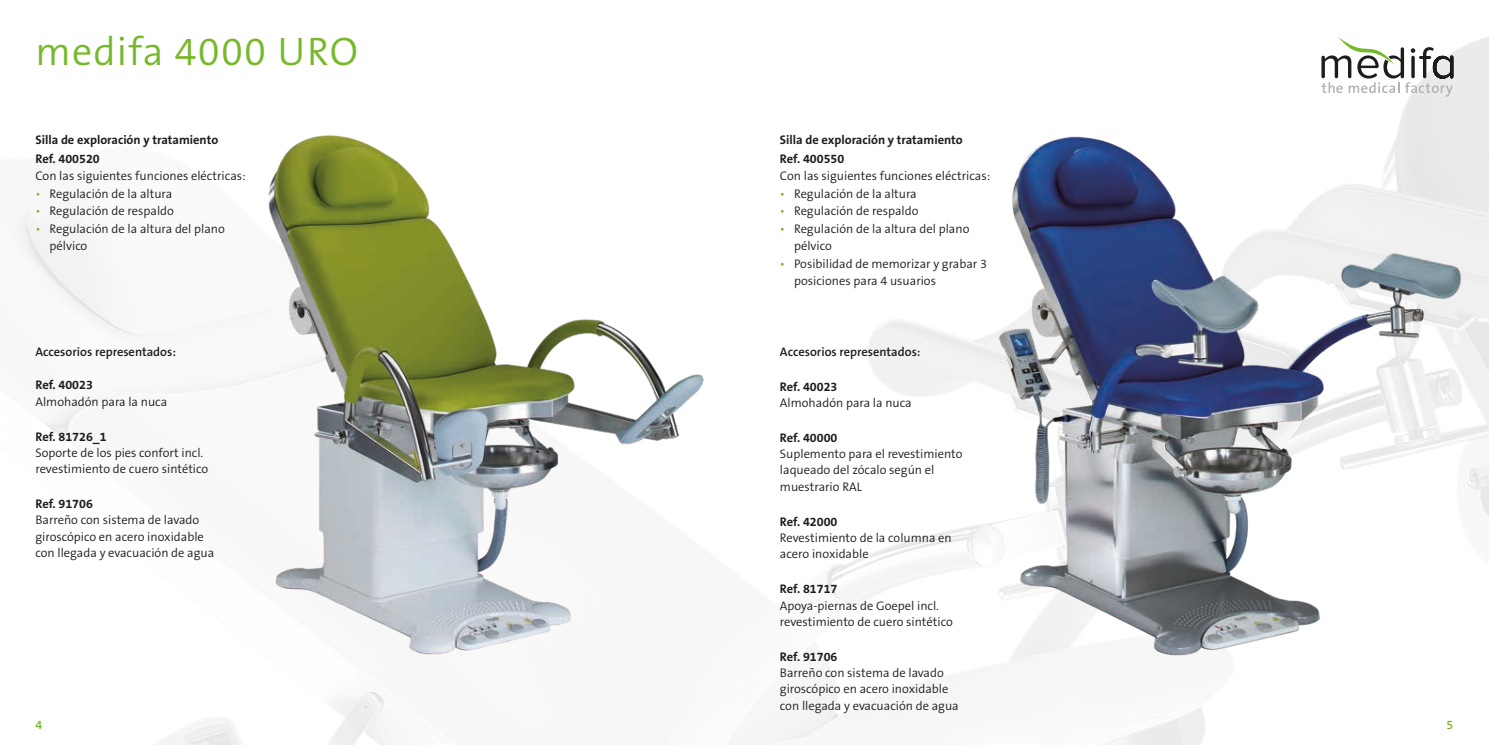
<style>
.page{position:relative;width:1489px;height:745px;background:#fff}
.page>*{position:absolute;margin:0;border:0;box-sizing:border-box;transform-origin:0 0}
.t1{font:300 40px "The Sans B W4";letter-spacing:.03em;color:#76b82a}
.t2{font:300 12.5px/16.2px "The Sans B W4";color:#1d1d1b}
.t3{font:700 12.5px/18.8px "The Sans B W7";color:#1d1d1b}
.t4{font:600 12.5px "The Sans B W6";color:#1d1d1b}
.t5{font:600 12.5px "The Sans B W6";color:#76b82a}
.s1{color:#76b82a}
</style>
<div class="page">
<img style="left:18px;top:37px;width:1470px;height:707px">
<img style="left:266px;top:135px;width:466px;height:528px">
<img style="left:997px;top:128px;width:468px;height:535px">
<svg style="left:1321px;top:37px;width:132px;height:60px"></svg>
<h1 class="t1" style="left:35px;top:26px;width:324px">medifa 4000 URO</h1>
<p class="t3" style="left:35px;top:130px;width:184px">Silla de exploración y tratamiento<br>Ref. 400520</p>
<p class="t2" style="left:35px;top:168px;width:212px">Con las siguientes funciones eléctricas:</p>
<p class="t2" style="left:35px;top:185px;width:138px"><span class="s1">•</span> Regulación de la altura</p>
<p class="t2" style="left:35px;top:203px;width:140px"><span class="s1">•</span> Regulación de respaldo</p>
<p class="t2" style="left:50px;top:220px;width:177px;line-height:17.5px;text-indent:-14px"><span class="s1">•</span> Regulación de la altura del plano pélvico</p>
<p class="t4" style="left:35px;top:343px;width:142px">Accesorios representados:</p>
<p class="t3" style="left:35px;top:375px;width:59px">Ref. 40023</p>
<p class="t2" style="left:35px;top:393px;width:133px">Almohadón para la nuca</p>
<p class="t3" style="left:35px;top:427px;width:73px">Ref. 81726_1</p>
<p class="t2" style="left:35px;top:444px;width:174px">Soporte de los pies confort incl. revestimiento de cuero sintético</p>
<p class="t3" style="left:35px;top:494px;width:59px">Ref. 91706</p>
<p class="t2" style="left:35px;top:512px;width:180px">Barreño con sistema de lavado giroscópico en acero inoxidable con llegada y evacuación de agua</p>
<p class="t3" style="left:780px;top:130px;width:184px">Silla de exploración y tratamiento<br>Ref. 400550</p>
<p class="t2" style="left:780px;top:168px;width:212px">Con las siguientes funciones eléctricas:</p>
<p class="t2" style="left:780px;top:185px;width:138px"><span class="s1">•</span> Regulación de la altura</p>
<p class="t2" style="left:780px;top:203px;width:140px"><span class="s1">•</span> Regulación de respaldo</p>
<p class="t2" style="left:794px;top:220px;width:177px;line-height:17.5px;text-indent:-14px"><span class="s1">•</span> Regulación de la altura del plano pélvico</p>
<p class="t2" style="left:794px;top:255px;width:194px;line-height:17.5px;text-indent:-14px"><span class="s1">•</span> Posibilidad de memorizar y grabar 3 posiciones para 4 usuarios</p>
<p class="t4" style="left:780px;top:343px;width:142px">Accesorios representados:</p>
<p class="t3" style="left:780px;top:377px;width:59px">Ref. 40023</p>
<p class="t2" style="left:780px;top:394px;width:133px">Almohadón para la nuca</p>
<p class="t3" style="left:780px;top:428px;width:59px">Ref. 40000</p>
<p class="t2" style="left:780px;top:445px;width:184px">Suplemento para el revestimiento laqueado del zócalo según el muestrario RAL</p>
<p class="t3" style="left:780px;top:512px;width:59px">Ref. 42000</p>
<p class="t2" style="left:780px;top:529px;width:173px">Revestimiento de la columna en acero inoxidable</p>
<p class="t3" style="left:780px;top:579px;width:59px">Ref. 81717</p>
<p class="t2" style="left:780px;top:597px;width:174px">Apoya-piernas de Goepel incl. revestimiento de cuero sintético</p>
<p class="t3" style="left:780px;top:647px;width:59px">Ref. 91706</p>
<p class="t2" style="left:780px;top:664px;width:180px">Barreño con sistema de lavado giroscópico en acero inoxidable con llegada y evacuación de agua</p>
<p class="t5" style="left:35px;top:716px;width:8px">4</p>
<p class="t5" style="left:1446px;top:716px;width:8px">5</p>
</div>
